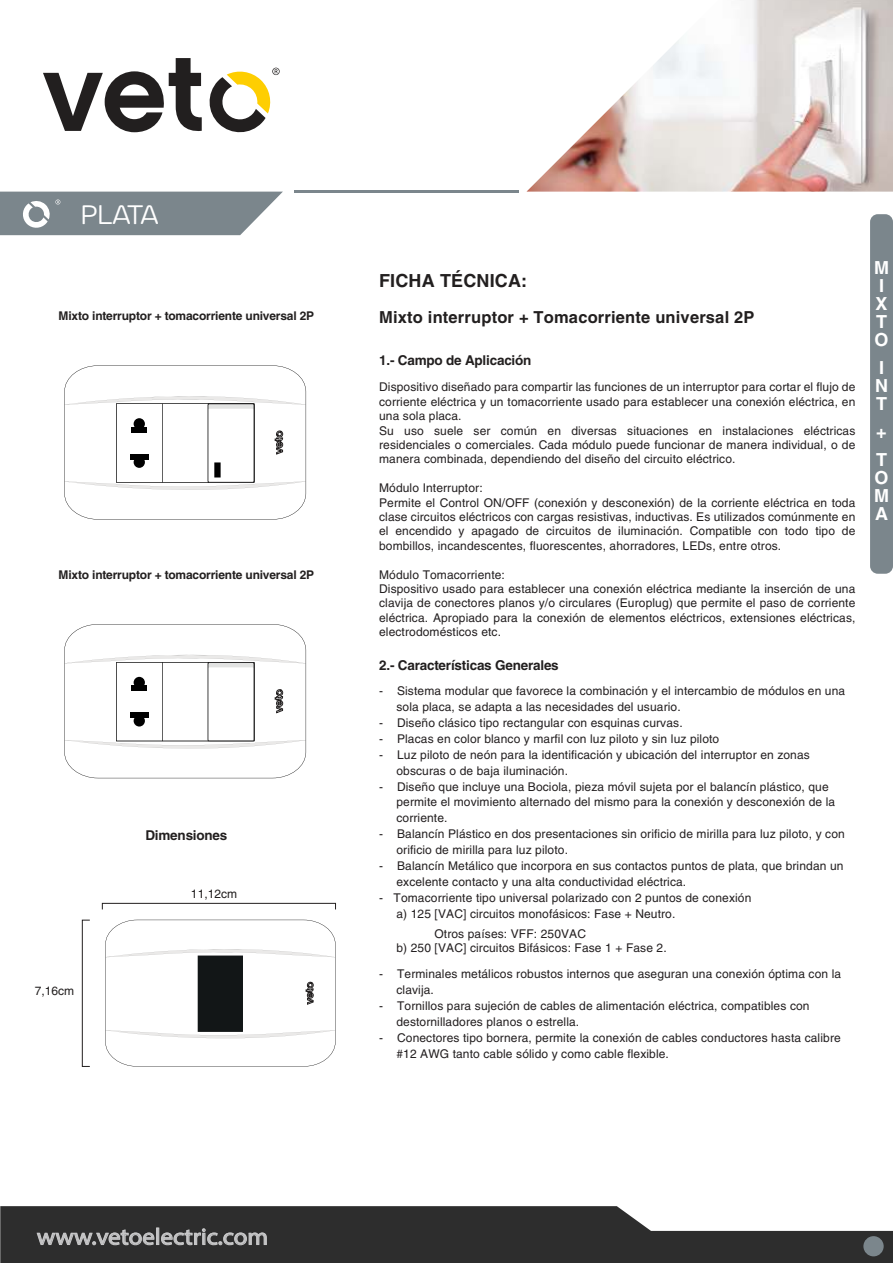
<style>
.page{position:relative;width:893px;height:1263px;background:#fff}
.page>*{position:absolute;margin:0;border:0;box-sizing:border-box;transform-origin:0 0}
.t1{font:26.7px "Byom";letter-spacing:-.05em;color:#fff}
.t2{font:300 22.95px "Helvetica";color:#c6c6c7;scale:1.08 1}
.t3{font:700 18px "Helvetica";letter-spacing:.01em;color:#221f1f}
.t4{font:700 18px/18px "Helvetica";color:#fff;text-align:justify}
.t5{font:700 16.5px "Helvetica";letter-spacing:.01em;color:#221f1f}
.t6{font:700 13.5px "Helvetica";letter-spacing:-.015em;color:#221f1f}
.t7{font:12px/14.4px "Helvetica";letter-spacing:.01em;color:#231f20}
.t8{font:700 12px "Helvetica";letter-spacing:-.015em;color:#221f1f}
.t9{font:12px "Helvetica";color:#221f1f}
</style>
<div class="page">
<svg style="left:0;top:1206px;width:893px;height:57px;background:#4a4a4a"></svg>
<div style="left:863px;top:1236px;width:21px;height:20px;background:#7b868c;border-radius:50%"></div>
<svg style="left:36px;top:1228px;width:231px;height:18px;background:#5a5a5b"></svg>
<div style="left:870px;top:214px;width:23px;height:360px;background:#7b868c;border-radius:8px"></div>
<svg style="left:0;top:192px;width:283px;height:43px;background:#889298"></svg>
<hr style="left:294px;top:190px;width:225px;height:2px;background:#7b868c">
<svg style="left:43px;top:58px;width:237px;height:75px"></svg>
<svg style="left:64px;top:365px;width:242px;height:155px"></svg>
<svg style="left:64px;top:624px;width:242px;height:154px"></svg>
<img style="left:526px;top:0;width:367px;height:192px">
<div style="left:102px;top:903px;width:234px;height:7px;border:1px solid #221f1f"></div>
<div style="left:82px;top:920px;width:8px;height:147px;border:1px solid #221f1f"></div>
<svg style="left:105px;top:920px;width:231px;height:146px"></svg>
<h1 class="t1" style="left:81px;top:199px;width:79px">PLATA</h1>
<p class="t8" style="left:59px;top:309px;width:257px">Mixto interruptor + tomacorriente universal 2P</p>
<p class="t8" style="left:59px;top:568px;width:257px">Mixto interruptor + tomacorriente universal 2P</p>
<p class="t6" style="left:145px;top:827px;width:84px">Dimensiones</p>
<p class="t9" style="left:35px;top:986px;width:41px">7,16cm</p>
<p class="t9" style="left:191px;top:889px;width:48px">11,12cm</p>
<h3 class="t3" style="left:379px;top:270px;width:150px">FICHA TÉCNICA:</h3>
<h3 class="t5" style="left:379px;top:308px;width:377px">Mixto interruptor + Tomacorriente universal 2P</h3>
<p class="t6" style="left:379px;top:353px;width:154px">1.- Campo de Aplicación</p>
<p class="t7" style="left:379px;top:381px;width:478px">Dispositivo diseñado para compartir las funciones de un interruptor para cortar el flujo de corriente eléctrica y un tomacorriente usado para establecer una conexión eléctrica, en una sola placa.<br>Su uso suele ser común en diversas situaciones en instalaciones eléctricas residenciales o comerciales. Cada módulo puede funcionar de manera individual, o de manera combinada, dependiendo del diseño del circuito eléctrico.</p>
<p class="t7" style="left:379px;top:482px;width:478px">Módulo Interruptor:<br>Permite el Control ON/OFF (conexión y desconexión) de la corriente eléctrica en toda clase circuitos eléctricos con cargas resistivas, inductivas. Es utilizados comúnmente en el encendido y apagado de circuitos de iluminación. Compatible con todo tipo de bombillos, incandescentes, fluorescentes, ahorradores, LEDs, entre otros.</p>
<p class="t7" style="left:379px;top:568px;width:478px">Módulo Tomacorriente:<br>Dispositivo usado para establecer una conexión eléctrica mediante la inserción de una clavija de conectores planos y/o circulares (Europlug) que permite el paso de corriente eléctrica. Apropiado para la conexión de elementos eléctricos, extensiones eléctricas, electrodomésticos etc.</p>
<p class="t6" style="left:379px;top:657px;width:181px">2.- Características Generales</p>
<p class="t7" style="left:396px;top:684px;width:450px;line-height:15.9px;text-indent:-17px">- Sistema modular que favorece la combinación y el intercambio de módulos en una sola placa, se adapta a las necesidades del usuario.</p>
<p class="t7" style="left:379px;top:717px;width:305px">- Diseño clásico tipo rectangular con esquinas curvas.</p>
<p class="t7" style="left:379px;top:732px;width:342px">- Placas en color blanco y marfil con luz piloto y sin luz piloto</p>
<p class="t7" style="left:396px;top:748px;width:415px;line-height:15.9px;text-indent:-17px">- Luz piloto de neón para la identificación y ubicación del interruptor en zonas obscuras o de baja iluminación.</p>
<p class="t7" style="left:396px;top:779px;width:440px;line-height:15.9px;text-indent:-17px">- Diseño que incluye una Bociola, pieza móvil sujeta por el balancín plástico, que permite el movimiento alternado del mismo para la conexión y desconexión de la corriente.</p>
<p class="t7" style="left:396px;top:827px;width:450px;line-height:15.9px;text-indent:-17px">- Balancín Plástico en dos presentaciones sin orificio de mirilla para luz piloto, y con orificio de mirilla para luz piloto.</p>
<p class="t7" style="left:396px;top:859px;width:449px;line-height:15.9px;text-indent:-17px">- Balancín Metálico que incorpora en sus contactos puntos de plata, que brindan un excelente contacto y una alta conductividad eléctrica.</p>
<p class="t7" style="left:396px;top:891px;width:356px;line-height:15.9px;text-indent:-17px">- Tomacorriente tipo universal polarizado con 2 puntos de conexión a) 125 [VAC] circuitos monofásicos: Fase + Neutro.</p>
<p class="t7" style="left:396px;top:927px;width:272px;text-indent:38px">Otros países: VFF: 250VAC<br>b) 250 [VAC] circuitos Bifásicos: Fase 1 + Fase 2.</p>
<p class="t7" style="left:396px;top:967px;width:446px;line-height:15.9px;text-indent:-17px">- Terminales metálicos robustos internos que aseguran una conexión óptima con la clavija.</p>
<p class="t7" style="left:396px;top:999px;width:415px;line-height:15.9px;text-indent:-17px">- Tornillos para sujeción de cables de alimentación eléctrica, compatibles con destornilladores planos o estrella.</p>
<p class="t7" style="left:396px;top:1031px;width:446px;line-height:15.9px;text-indent:-17px">- Conectores tipo bornera, permite la conexión de cables conductores hasta calibre #12 AWG tanto cable sólido y como cable flexible.</p>
<h3 class="t4" style="left:874px;top:259px;width:24px">M I X T O</h3>
<h3 class="t4" style="left:875px;top:359px;width:23px">I N T</h3>
<h3 class="t4" style="left:876px;top:418px;width:21px;line-height:28px">+<br>T</h3>
<h3 class="t4" style="left:874px;top:469px;width:24px">O M A</h3>
<h2 class="t2" style="left:37px;top:1223px;width:216px">www.vetoelectric.com</h2>
</div>
